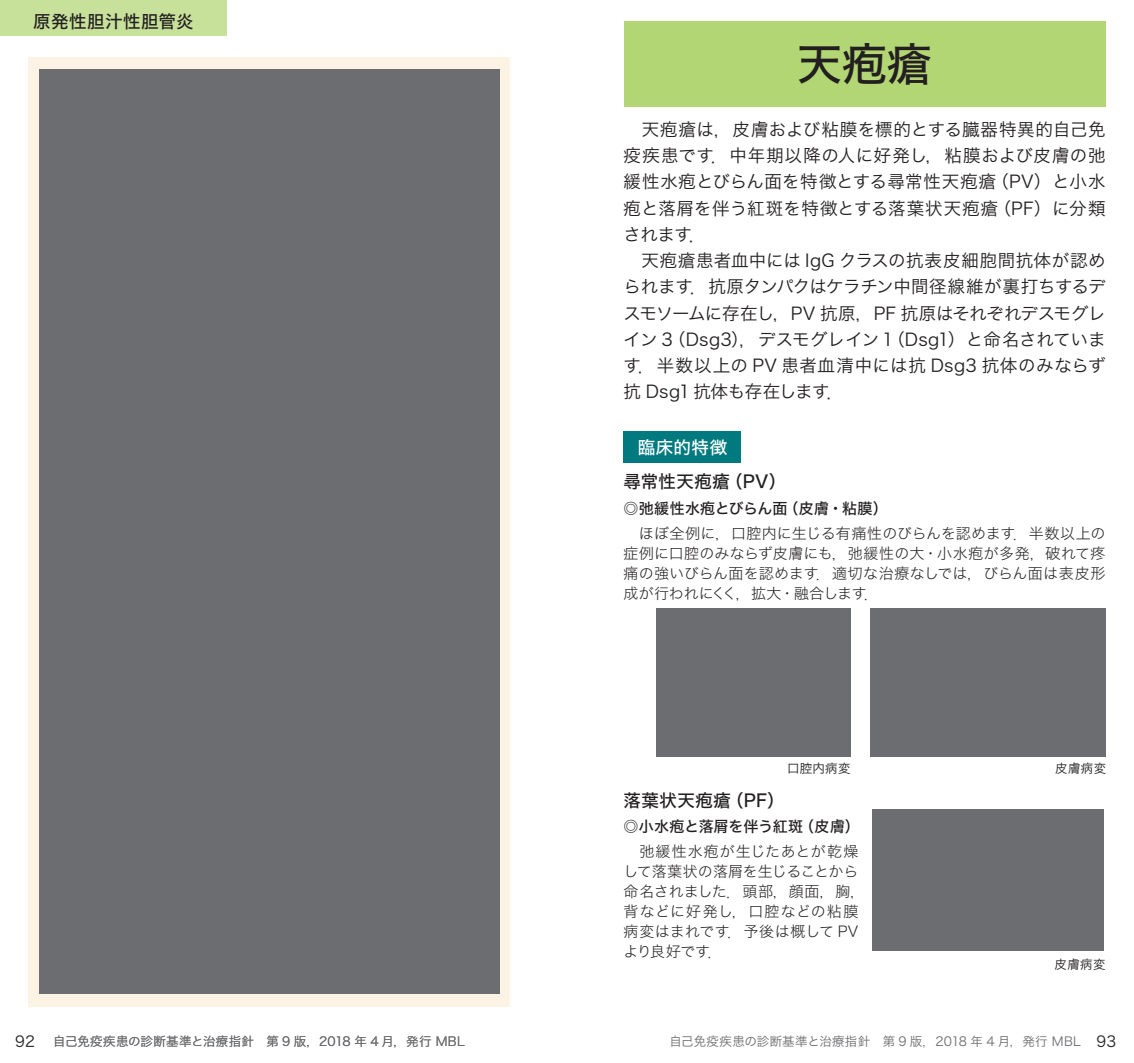
<style>
.page{position:relative;width:1134px;height:1063px;background:#fff}
.page>*{position:absolute;margin:0;border:0;box-sizing:border-box;transform-origin:0 0}
.t1{font:45px "Hira Kaku Std N W5";color:#231f20}
.t2{font:17.5px/26.2px "Hira Kaku Std N W3";letter-spacing:.015em;color:#231f20}
.t3{font:17.5px "Hira Kaku Std N W5";letter-spacing:.025em;color:#231f20}
.t4{font:17.5px "Hira Kaku Std N W5";letter-spacing:.025em;color:#fff}
.t5{font:15px/20px "Hira Kaku Std N W2";letter-spacing:.01em;color:#231f20;text-align:justify}
.t6{font:15px "Hira Kaku Std N W5";letter-spacing:.005em;color:#231f20}
.t7{font:15px "Hira Kaku Std N W3";color:#231f20}
.t8{font:12.5px "Hira Kaku Std N W3";letter-spacing:.015em;color:#6c6d70}
.t9{font:12.5px "Hira Kaku Std N W3";letter-spacing:.02em;color:#231f20}
.s1{font-size:15px;color:#231f20}
</style>
<div class="page">
<div style="left:0;top:0;width:227px;height:35px;background:#c7e09a"></div>
<div style="left:624px;top:21px;width:482px;height:85px;background:#b3d674"></div>
<div style="left:28px;top:57px;width:482px;height:949px;background:#fcf3e5"></div>
<div style="left:39px;top:69px;width:461px;height:925px;background:#6c6d70"></div>
<div style="left:624px;top:431px;width:117px;height:32px;background:#007a7f"></div>
<div style="left:656px;top:609px;width:194px;height:148px;background:#6c6d70"></div>
<div style="left:871px;top:609px;width:235px;height:148px;background:#6c6d70"></div>
<div style="left:872px;top:810px;width:232px;height:141px;background:#6c6d70"></div>
<p class="t3" style="left:33px;top:8px;width:162px">原発性胆汁性胆管炎</p>
<h1 class="t1" style="left:797px;top:30px;width:136px">天疱瘡</h1>
<p class="t2" style="left:624px;top:116px;width:483px">　天疱瘡は，皮膚および粘膜を標的とする臓器特異的自己免疫疾患です．中年期以降の人に好発し，粘膜および皮膚の弛緩性水疱とびらん面を特徴とする尋常性天疱瘡（PV）と小水疱と落屑を伴う紅斑を特徴とする落葉状天疱瘡（PF）に分類されます．<br>　天疱瘡患者血中には IgG クラスの抗表皮細胞間抗体が認められます．抗原タンパクはケラチン中間径線維が裏打ちするデスモソームに存在し，PV 抗原，PF 抗原はそれぞれデスモグレイン 3（Dsg3），デスモグレイン 1（Dsg1）と命名されています．半数以上の PV 患者血清中には抗 Dsg3 抗体のみならず抗 Dsg1 抗体も存在します．</p>
<p class="t4" style="left:638px;top:434px;width:91px">臨床的特徴</p>
<p class="t3" style="left:624px;top:468px;width:164px">尋常性天疱瘡（PV）</p>
<p class="t6" style="left:624px;top:497px;width:266px">◎弛緩性水疱とびらん面（皮膚・粘膜）</p>
<p class="t5" style="left:624px;top:523px;width:483px">　ほぼ全例に，口腔内に生じる有痛性のびらんを認めます．半数以上の症例に口腔のみならず皮膚にも，弛緩性の大・小水疱が多発，破れて疼痛の強いびらん面を認めます．適切な治療なしでは，びらん面は表皮形成が行われにくく，拡大・融合します．</p>
<p class="t9" style="left:787px;top:759px;width:65px">口腔内病変</p>
<p class="t3" style="left:624px;top:787px;width:163px">落葉状天疱瘡（PF）</p>
<p class="t6" style="left:624px;top:815px;width:238px">◎小水疱と落屑を伴う紅斑（皮膚）</p>
<p class="t5" style="left:624px;top:841px;width:244px;text-align:left">　弛緩性水疱が生じたあとが乾燥して落葉状の落屑を生じることから命名されました．頭部，顔面，胸，背などに好発し，口腔などの粘膜病変はまれです．予後は概して PVより良好です．</p>
<p class="t9" style="left:1055px;top:759px;width:52px">皮膚病変</p>
<p class="t9" style="left:1055px;top:955px;width:52px">皮膚病変</p>
<p class="t7" style="left:15px;top:1030px;width:21px">92</p>
<p class="t8" style="left:669px;top:1032px;width:448px">自己免疫疾患の診断基準と治療指針　第 9 版，2018 年 4 月，発行 MBL <span class="s1">93</span></p>
<p class="t8" style="left:53px;top:1032px;width:413px">自己免疫疾患の診断基準と治療指針　第 9 版，2018 年 4 月，発行 MBL</p>
</div>
